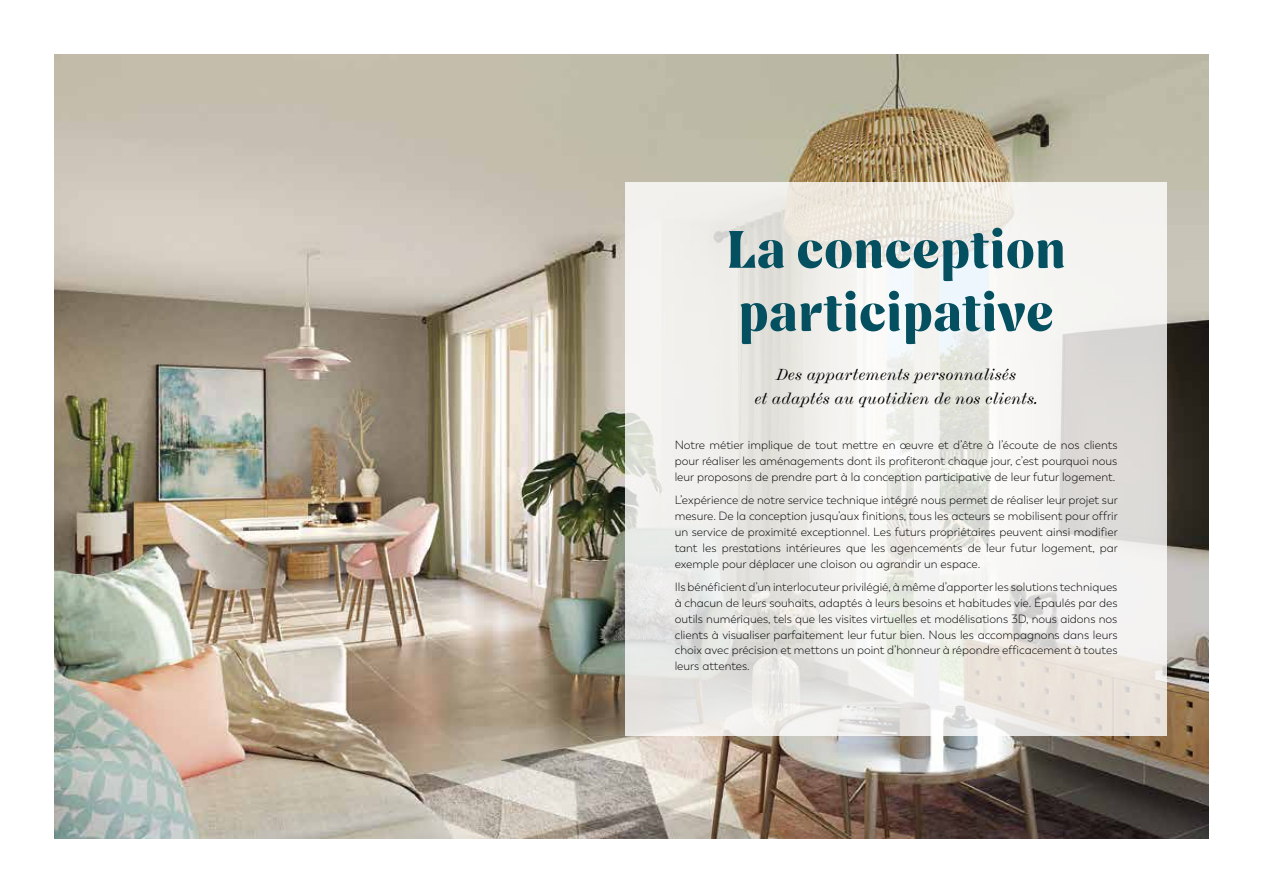
<style>
.page{position:relative;width:1263px;height:893px;background:#fff}
.page>*{position:absolute;margin:0;border:0;box-sizing:border-box;transform-origin:0 0}
.t1{font:800 52.5px/63px "Nave";color:#045060}
.t2{font:italic 15.9px/23.7px "Chapman";letter-spacing:.025em;color:#000;text-align:center}
.t3{font:300 11.85px/15.9px "Trenda";color:#000;text-align:justify}
</style>
<div class="page">
<img style="left:54px;top:54px;width:1155px;height:785px">
<svg style="left:625px;top:183px;width:542px;height:553px;fill:#f0efeb"></svg>
<h1 class="t1" style="left:726px;top:218px;width:342px">La conception participative</h1>
<h2 class="t2" style="left:754px;top:361px;width:285px">Des appartements personnalisés<br>et adaptés au quotidien de nos clients.</h2>
<p class="t3" style="left:675px;top:437px;width:444px">Notre métier implique de tout mettre en œuvre et d’être à l’écoute de nos clients pour réaliser les aménagements dont ils profiteront chaque jour, c’est pourquoi nous leur proposons de prendre part à la conception participative de leur futur logement.</p>
<p class="t3" style="left:675px;top:492px;width:445px">L’expérience de notre service technique intégré nous permet de réaliser leur projet sur mesure. De la conception jusqu’aux finitions, tous les acteurs se mobilisent pour offrir un service de proximité exceptionnel. Les futurs propriétaires peuvent ainsi modifier tant les prestations intérieures que les agencements de leur futur logement, par exemple pour déplacer une cloison ou agrandir un espace.</p>
<p class="t3" style="left:675px;top:579px;width:444px">Ils bénéficient d’un interlocuteur privilégié, à même d’apporter les solutions techniques à chacun de leurs souhaits, adaptés à leurs besoins et habitudes vie. Épaulés par des outils numériques, tels que les visites virtuelles et modélisations 3D, nous aidons nos clients à visualiser parfaitement leur futur bien. Nous les accompagnons dans leurs choix avec précision et mettons un point d’honneur à répondre efficacement à toutes leurs attentes.</p>
</div>
